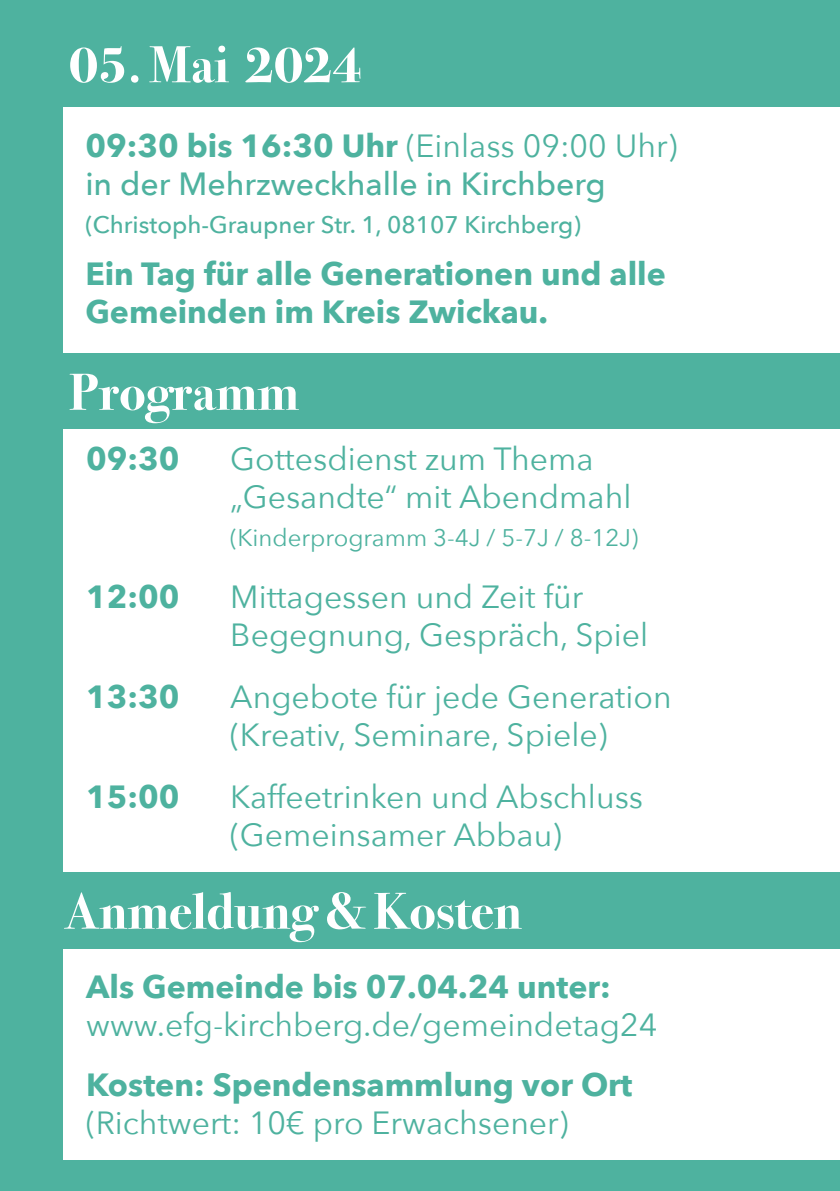
<style>
.page{position:relative;width:840px;height:1191px;background:#fff}
.page>*{position:absolute;margin:0;border:0;box-sizing:border-box;transform-origin:0 0}
.t1{font:700 52px "Bodoni Svty Two ITCTT";color:#fff}
.t2{font:32px/38px "Avenir Next";color:#4eb29f}
.t3{font:700 32px/38px "Avenir Next";color:#4eb29f}
.t4{font:500 32px/38px "Avenir Next";color:#4eb29f}
.t5{font:500 24px "Avenir Next";color:#4eb29f}
.t6{font:24px "Avenir Next";color:#4eb29f}
.s1{font-weight:700}
.s2{font-weight:400}
</style>
<div class="page">
<div style="left:0;top:0;width:839px;height:1191px;background:#4eb29f"></div>
<div style="left:63px;top:108px;width:776px;height:245px;background:#fff"></div>
<div style="left:64px;top:950px;width:775px;height:210px;background:#fff"></div>
<div style="left:64px;top:429px;width:775px;height:442px;background:#fff"></div>
<h1 class="t1" style="left:69px;top:34px;width:294px">05. Mai 2024</h1>
<p class="t4" style="left:85px;top:128px;width:593px"><span class="s1">09:30 bis 16:30 Uhr</span> <span class="s2">(Einlass 09:00 Uhr) </span>in der Mehrzweckhalle in Kirchberg</p>
<p class="t5" style="left:85px;top:209px;width:497px">(Christoph-Graupner Str. 1, 08107 Kirchberg)</p>
<p class="t3" style="left:85px;top:256px;width:581px">Ein Tag für alle Generationen und alle<br>Gemeinden im Kreis Zwickau.</p>
<h1 class="t1" style="left:69px;top:362px;width:231px">Programm</h1>
<p class="t3" style="left:86px;top:441px;width:95px">09:30</p>
<p class="t2" style="left:230px;top:441px;width:402px">Gottesdienst zum Thema „Gesandte“ mit Abendmahl</p>
<p class="t6" style="left:230px;top:522px;width:409px">(Kinderprogramm 3-4J / 5-7J / 8-12J)</p>
<p class="t3" style="left:86px;top:579px;width:95px">12:00</p>
<p class="t2" style="left:230px;top:579px;width:419px">Mittagessen und Zeit für<br>Begegnung, Gespräch, Spiel</p>
<p class="t3" style="left:86px;top:679px;width:95px">13:30</p>
<p class="t2" style="left:230px;top:679px;width:442px">Angebote für jede Generation (Kreativ, Seminare, Spiele)</p>
<p class="t3" style="left:86px;top:779px;width:95px">15:00</p>
<p class="t2" style="left:230px;top:779px;width:414px">Kaffeetrinken und Abschluss (Gemeinsamer Abbau)</p>
<h1 class="t1" style="left:64px;top:880px;width:459px">Anmeldung &amp; Kosten</h1>
<p class="t3" style="left:86px;top:968px;width:526px">Als Gemeinde bis 07.04.24 unter:</p>
<p class="t2" style="left:86px;top:1006px;width:572px">www.efg-kirchberg.de/gemeindetag24</p>
<p class="t3" style="left:86px;top:1066px;width:547px">Kosten: Spendensammlung vor Ort</p>
<p class="t2" style="left:86px;top:1104px;width:483px">(Richtwert: 10€ pro Erwachsener)</p>
</div>
